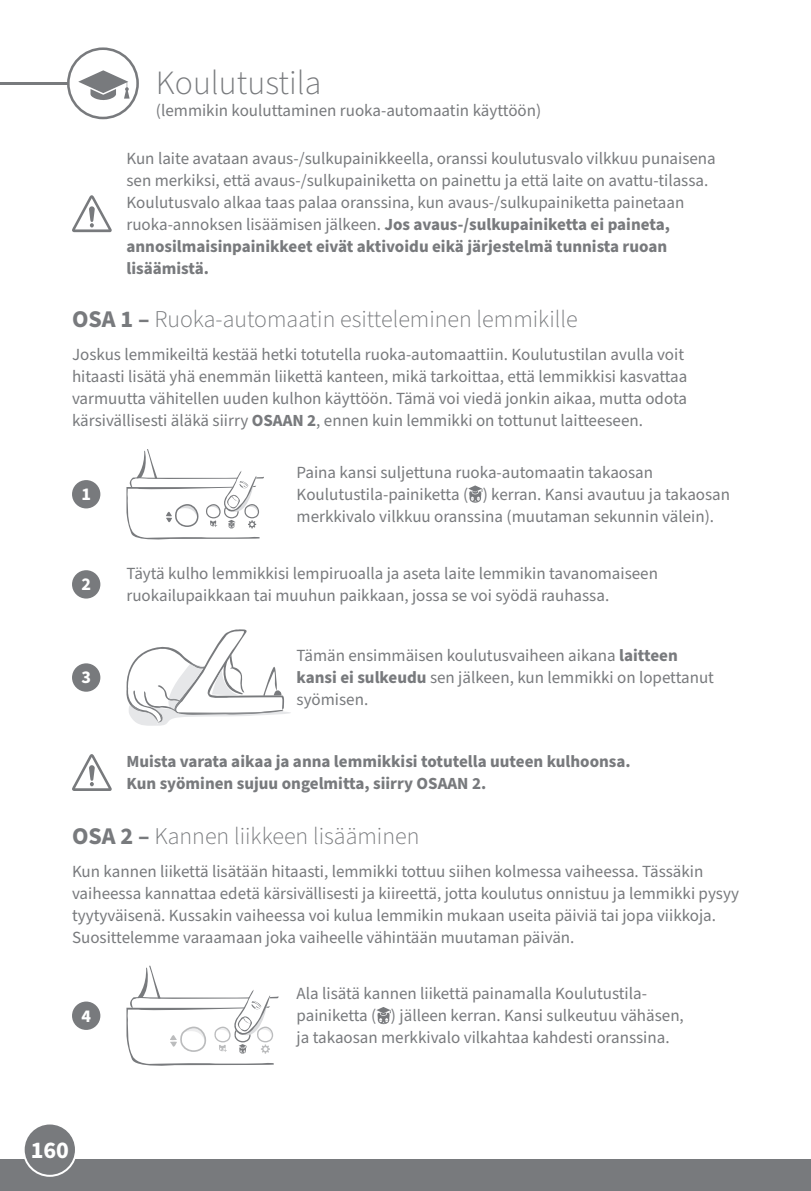
<style>
.page{position:relative;width:811px;height:1191px;background:#fff}
.page>*{position:absolute;margin:0;border:0;box-sizing:border-box;transform-origin:0 0}
.Heading_1__TOC_Inden{font:300 34px "Source Sans Pro";color:#787a7d}
.Heading_4{font:300 24px "Source Sans Pro";color:#787a7d}
.t1{font:700 24px "Source Sans Pro";color:#fff}
.Numbers_9p_white{font:700 18px "Source Sans Pro";color:#fff}
.Body_Text{font:17px/22px "Source Sans Pro";color:#787a7d}
.Body_Text-2{font:700 17px/22px "Source Sans Pro";color:#787a7d}
.s1{font-weight:700}
</style>
<div class="page">
<hr style="left:0;top:82px;width:67px;height:3px;background:#787a7d">
<div style="left:67px;top:47px;width:72px;height:72px;border:3px solid #787a7d;border-radius:50%"></div>
<div style="left:0;top:1159px;width:811px;height:32px;background:#787a7d"></div>
<div style="left:24px;top:1123px;width:52px;height:52px;background:#787a7d;border-radius:50%"></div>
<div style="left:23px;top:1122px;width:54px;height:54px;border:2px solid #fff;border-radius:50%"></div>
<svg style="left:78px;top:70px;width:52px;height:30px"></svg>
<svg style="left:72px;top:195px;width:40px;height:37px"></svg>
<div style="left:72px;top:480px;width:28px;height:28px;background:#787a7d;border-radius:50%"></div>
<svg style="left:126px;top:449px;width:138px;height:91px"></svg>
<svg style="left:468px;top:485px;width:15px;height:17px"></svg>
<div style="left:72px;top:570px;width:28px;height:28px;background:#787a7d;border-radius:50%"></div>
<div style="left:72px;top:663px;width:28px;height:28px;background:#787a7d;border-radius:50%"></div>
<svg style="left:126px;top:629px;width:165px;height:96px"></svg>
<svg style="left:72px;top:754px;width:40px;height:37px"></svg>
<div style="left:72px;top:1001px;width:28px;height:29px;background:#787a7d;border-radius:50%"></div>
<svg style="left:126px;top:965px;width:153px;height:101px"></svg>
<svg style="left:376px;top:1007px;width:15px;height:17px"></svg>
<p class="Heading_1__TOC_Inden" style="left:156px;top:60px;width:167px">Koulutustila</p>
<p class="Body_Text" style="left:156px;top:100px;width:387px">(lemmikin kouluttaminen ruoka-automaatin käyttöön)</p>
<p class="Body_Text" style="left:126px;top:148px;width:591px">Kun laite avataan avaus-/sulkupainikkeella, oranssi koulutusvalo vilkkuu punaisena sen merkiksi, että avaus-/sulkupainiketta on painettu ja että laite on avattu-tilassa.<br>Koulutusvalo alkaa taas palaa oranssina, kun avaus-/sulkupainiketta painetaan ruoka-annoksen lisäämisen jälkeen. <span class="s1">Jos avaus-/sulkupainiketta ei paineta, annosilmaisinpainikkeet eivät aktivoidu eikä järjestelmä tunnista ruoan lisäämistä.</span></p>
<p class="Heading_4" style="left:72px;top:303px;width:507px"><span class="s1">OSA 1 –</span> Ruoka-automaatin esitteleminen lemmikille</p>
<p class="Body_Text" style="left:72px;top:344px;width:617px">Joskus lemmikeiltä kestää hetki totutella ruoka-automaattiin. Koulutustilan avulla voit hitaasti lisätä yhä enemmän liikettä kanteen, mikä tarkoittaa, että lemmikkisi kasvattaa varmuutta vähitellen uuden kulhon käyttöön. Tämä voi viedä jonkin aikaa, mutta odota kärsivällisesti äläkä siirry <span class="s1">OSAAN 2</span>, ennen kuin lemmikki on tottunut laitteeseen.</p>
<p class="Numbers_9p_white" style="left:81px;top:482px;width:11px">1</p>
<p class="Body_Text" style="left:297px;top:462px;width:435px">Paina kansi suljettuna ruoka-automaatin takaosan<br>Koulutustila-painiketta ( ) kerran. Kansi avautuu ja takaosan merkkivalo vilkkuu oranssina (muutaman sekunnin välein).</p>
<p class="Numbers_9p_white" style="left:81px;top:572px;width:11px">2</p>
<p class="Body_Text" style="left:126px;top:563px;width:533px">Täytä kulho lemmikkisi lempiruoalla ja aseta laite lemmikin tavanomaiseen ruokailupaikkaan tai muuhun paikkaan, jossa se voi syödä rauhassa.</p>
<p class="Numbers_9p_white" style="left:81px;top:665px;width:11px">3</p>
<p class="Body_Text" style="left:297px;top:645px;width:419px">Tämän ensimmäisen koulutusvaiheen aikana <span class="s1">laitteen kansi ei sulkeudu</span> sen jälkeen, kun lemmikki on lopettanut syömisen.</p>
<p class="Body_Text-2" style="left:126px;top:751px;width:506px">Muista varata aikaa ja anna lemmikkisi totutella uuteen kulhoonsa.<br>Kun syöminen sujuu ongelmitta, siirry OSAAN 2.</p>
<p class="Heading_4" style="left:72px;top:819px;width:349px"><span class="s1">OSA 2 –</span> Kannen liikkeen lisääminen</p>
<p class="Body_Text" style="left:72px;top:861px;width:668px">Kun kannen liikettä lisätään hitaasti, lemmikki tottuu siihen kolmessa vaiheessa. Tässäkin vaiheessa kannattaa edetä kärsivällisesti ja kiireettä, jotta koulutus onnistuu ja lemmikki pysyy tyytyväisenä. Kussakin vaiheessa voi kulua lemmikin mukaan useita päiviä tai jopa viikkoja.<br>Suosittelemme varaamaan joka vaiheelle vähintään muutaman päivän.</p>
<p class="Numbers_9p_white" style="left:81px;top:1003px;width:11px">4</p>
<h2 class="t1" style="left:31px;top:1133px;width:40px">160</h2>
<p class="Body_Text" style="left:297px;top:983px;width:389px">Ala lisätä kannen liikettä painamalla Koulutustila&shy;painiketta ( ) jälleen kerran. Kansi sulkeutuu vähäsen, ja takaosan merkkivalo vilkahtaa kahdesti oranssina.</p>
</div>
